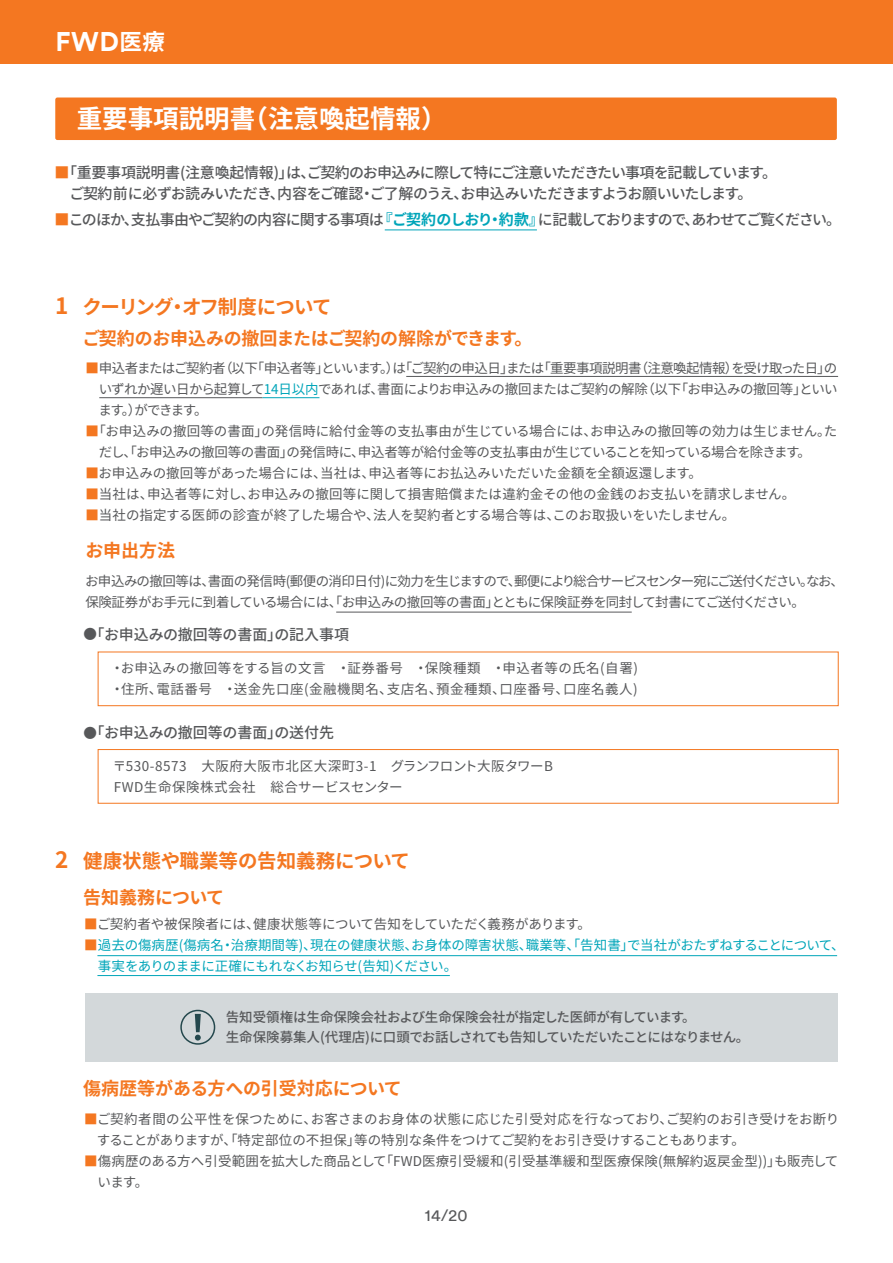
<style>
.page{position:relative;width:893px;height:1263px;background:#fff}
.page>*{position:absolute;margin:0;border:0;box-sizing:border-box;transform-origin:0 0}
.t1{font:700 27px "FWD Circular TT";color:#fff}
.t2{font:700 25.5px "Noto Sans CJ Kjp";color:#fff}
.t3{font:700 22.5px "Noto Sans CJ Kjp";color:#f47721}
.t4{font:700 19.5px "Noto Sans CJ Kjp";color:#f47721}
.t5{font:700 19.5px "Noto Sans CJ Kjp";letter-spacing:-.05em;color:#f47721}
.t6{font:700 19.5px "Noto Sans CJ Kjp";letter-spacing:-.02em;color:#f47721}
.t7{font:700 18px "Noto Sans CJ Kjp";letter-spacing:-.015em;color:#f47721}
.t8{font:16.5px "FWD Circular TT";color:#57585a}
.t9{font:500 15px/21px "Noto Sans CJ Kjp";letter-spacing:-.045em;color:#57585a}
.t10{font:500 15px "Noto Sans CJ Kjp";letter-spacing:-.07em;color:#57585a}
.t11{font:500 15px "Noto Sans CJ Kjp";letter-spacing:-.01em;color:#57585a}
.t12{font:500 15px "Noto Sans CJ Kjp";letter-spacing:-.115em;color:#57585a}
.t13{font:700 15px "Noto Sans CJ Kjp";letter-spacing:-.025em;color:#00a5b9}
.t14{font:13.5px/21px "Noto Sans CJ Kjp";letter-spacing:-.02em;color:#57585a}
.t15{font:13.5px/21px "Noto Sans CJ Kjp";letter-spacing:-.04em;color:#57585a}
.t16{font:13.5px/21px "Noto Sans CJ Kjp";color:#57585a}
.t17{font:13.5px/21px "Noto Sans CJ Kjp";letter-spacing:.04em;color:#57585a}
.t18{font:500 13.5px/19.5px "Noto Sans CJ Kjp";letter-spacing:-.025em;color:#57585a}
.t19{font:13.5px "Noto Sans CJ Kjp";letter-spacing:.005em;color:#57585a}
.t20{font:13.5px/21px "Noto Sans CJ Kjp";letter-spacing:-.01em;color:#00a5b9}
.t21{font:13.5px "Noto Sans CJ Kjp";letter-spacing:-.06em;color:#57585a}
.t22{font:13.5px "Noto Sans CJ Kjp";letter-spacing:.01em;color:#57585a}
.t23{font:13.5px/21px "Noto Sans CJ Kjp";letter-spacing:-.05em;color:#57585a}
.t24{font:13.5px "Noto Sans CJ Kjp";letter-spacing:.015em;color:#57585a}
.t25{font:13.5px "Noto Sans CJ Kjp";letter-spacing:-.045em;color:#57585a}
.t26{font:13.5px "Noto Sans CJ Kjp";letter-spacing:.02em;color:#57585a}
.t27{font:13.5px "Noto Sans CJ Kjp";letter-spacing:-.045em;color:#00a5b9}
.t28{font:13.5px "Noto Sans CJ Kjp";letter-spacing:.03em;color:#57585a}
.t29{font:13.5px "Noto Sans CJ Kjp";letter-spacing:-.055em;color:#57585a}
.t30{font:13.5px "Noto Sans CJ Kjp";letter-spacing:-.065em;color:#57585a}
.s1{font-family:"Noto Sans CJ Kjp";font-size:22.5px}
.s2{color:#f47721}
.s3{color:#00a5b9}
.s4{font-size:15px}
</style>
<div class="page">
<div style="left:55px;top:98px;width:782px;height:42px;background:#f47721;border-radius:2px"></div>
<hr style="left:385px;top:230px;width:152px;height:1px;background:#00a5b9">
<div style="left:98px;top:652px;width:741px;height:54px;border:1px solid #f47721"></div>
<div style="left:98px;top:749px;width:741px;height:55px;border:1px solid #f47721"></div>
<div style="left:85px;top:993px;width:752px;height:68px;background:#d3d8da"></div>
<div style="left:180px;top:1010px;width:35px;height:35px;border:2px solid #24484d;border-radius:50%"></div>
<svg style="left:195px;top:1014px;width:6px;height:26px"></svg>
<div style="left:0;top:0;width:893px;height:64px;background:#f47721"></div>
<hr style="left:406px;top:376px;width:432px;height:1px;background:#57585a">
<hr style="left:336px;top:612px;width:296px;height:1px;background:#57585a">
<hr style="left:99px;top:397px;width:164px;height:1px;background:#57585a">
<hr style="left:263px;top:397px;width:56px;height:1px;background:#00a5b9">
<hr style="left:97px;top:955px;width:740px;height:1px;background:#00a5b9">
<hr style="left:97px;top:975px;width:353px;height:1px;background:#00a5b9">
<h1 class="t1" style="left:55px;top:23px;width:111px">FWD<span class="s1">医療</span></h1>
<h2 class="t2" style="left:243px;top:105px;width:205px">（注意喚起情報(</h2>
<h2 class="t2" style="left:77px;top:105px;width:180px">重要事項説明書</h2>
<p class="t10" style="left:286px;top:164px;width:493px">はご契約のお申込みに際して特にご注意いただきたい事項を記載しています。</p>
<p class="t9" style="left:70px;top:162px;width:684px;text-indent:-15px"><span class="s2">■</span>「重要事項説明書(注意喚起情報)」<br>ご契約前に必ずお読みいただき内容をご確認ご了解のうえお申込みいただきますようお願いいたします。</p>
<p class="t9" style="left:301px;top:162px;width:16px">、</p>
<p class="t9" style="left:360px;top:183px;width:16px">・</p>
<p class="t9" style="left:270px;top:183px;width:16px">、</p>
<p class="t9" style="left:453px;top:183px;width:16px">、</p>
<p class="t13" style="left:378px;top:211px;width:168px">『ご契約のしおり約款』</p>
<p class="t9" style="left:54px;top:209px;width:331px"><span class="s2">■</span>このほか支払事由やご契約の内容に関する事項は</p>
<p class="t12" style="left:538px;top:211px;width:305px">に記載しておりますのであわせてご覧ください。</p>
<p class="t13" style="left:487px;top:211px;width:16px">・</p>
<p class="t9" style="left:124px;top:209px;width:16px">、</p>
<p class="t9" style="left:684px;top:209px;width:16px">、</p>
<h3 class="t3" style="left:55px;top:294px;width:15px">1</h3>
<h3 class="t5" style="left:83px;top:296px;width:250px">クーリングオフ制度について</h3>
<h3 class="t6" style="left:168px;top:296px;width:21px">・</h3>
<h3 class="t7" style="left:82px;top:328px;width:436px">ご契約のお申込みの撤回またはご契約の解除ができます</h3>
<h3 class="t7" style="left:514px;top:328px;width:19px">。</h3>
<p class="t14" style="left:219px;top:357px;width:40px">（以下</p>
<p class="t14" style="left:380px;top:357px;width:21px">。）</p>
<p class="t15" style="left:635px;top:357px;width:204px">（注意喚起情報を受け取った日の」</p>
<p class="t14" style="left:725px;top:357px;width:15px">）</p>
<p class="t30" style="left:251px;top:360px;width:133px">「申込者等といいます</p>
<p class="t25" style="left:392px;top:360px;width:154px">「はご契約の申込日または</p>
<p class="t15" style="left:537px;top:357px;width:106px">「重要事項説明書</p>
<p class="t29" style="left:85px;top:360px;width:142px"><span class="s2">■</span>申込者またはご契約者</p>
<p class="t14" style="left:315px;top:357px;width:15px">」</p>
<p class="t14" style="left:500px;top:357px;width:15px">」</p>
<p class="t14" style="left:642px;top:378px;width:41px">（以下</p>
<p class="t14" style="left:675px;top:378px;width:164px">「お申込みの撤回等といい</p>
<p class="t14" style="left:377px;top:378px;width:272px">書面によりお申込みの撤回またはご契約の解除</p>
<p class="t23" style="left:135px;top:378px;width:251px;text-indent:-36px">いずれか遅い日から起算して<span class="s3">14日以内</span>であれば、ができます。</p>
<p class="t14" style="left:793px;top:378px;width:15px">」</p>
<p class="t14" style="left:122px;top:399px;width:21px">。）</p>
<p class="t14" style="left:99px;top:399px;width:27px">ます</p>
<p class="t19" style="left:85px;top:423px;width:184px"><span class="s2">■</span>「お申込みの撤回等の書面」</p>
<p class="t19" style="left:262px;top:423px;width:337px">の発信時に給付金等の支払事由が生じている場合には、</p>
<p class="t16" style="left:590px;top:420px;width:249px">お申込みの撤回等の効力は生じませんた。</p>
<p class="t15" style="left:99px;top:441px;width:702px">だし、「お申込みの撤回等の書面の発信時に申込者等が給付金等の支払事由が生じていることを知っている場合を除きます</p>
<p class="t14" style="left:280px;top:441px;width:15px">」</p>
<p class="t14" style="left:798px;top:441px;width:15px">。</p>
<p class="t14" style="left:351px;top:441px;width:15px">、</p>
<p class="t16" style="left:147px;top:462px;width:650px;text-indent:-62px"><span class="s2">■</span>お申込みの撤回等があった場合には、<br>申込者等に対しお申込みの撤回等に関して損害賠償または違約金その他の金銭のお支払いを請求しません。</p>
<p class="t22" style="left:368px;top:465px;width:335px">申込者等にお払込みいただいた金額を全額返還します。</p>
<p class="t14" style="left:320px;top:462px;width:56px">当社は、</p>
<p class="t14" style="left:85px;top:483px;width:69px"><span class="s2">■</span>当社は、</p>
<p class="t14" style="left:241px;top:483px;width:15px">、</p>
<p class="t16" style="left:85px;top:504px;width:296px"><span class="s2">■</span>当社の指定する医師の診査が終了した場合や、</p>
<p class="t24" style="left:373px;top:507px;width:188px">法人を契約者とする場合等は、</p>
<p class="t25" style="left:553px;top:507px;width:184px">このお取扱いをいたしません。</p>
<h3 class="t7" style="left:85px;top:540px;width:91px">お申出方法</h3>
<p class="t21" style="left:85px;top:573px;width:760px">お申込みの撤回等は書面の発信時(郵便の消印日付)に効力を生じますので郵便により総合サービスセンター宛にご送付くださいなお、</p>
<p class="t14" style="left:800px;top:570px;width:15px">。</p>
<p class="t15" style="left:85px;top:570px;width:721px;text-indent:116px">、<br>保険証券がお手元に到着している場合には、「お申込みの撤回等の書面とともに保険証券を同封して封書にてご送付ください。</p>
<p class="t14" style="left:508px;top:570px;width:15px">、</p>
<p class="t14" style="left:485px;top:591px;width:15px">」</p>
<p class="t18" style="left:83px;top:625px;width:23px">●<span class="s4">「</span></p>
<p class="t11" style="left:104px;top:626px;width:180px">お申込みの撤回等の書面」</p>
<p class="t9" style="left:275px;top:624px;width:76px">の記入事項</p>
<p class="t26" style="left:121px;top:660px;width:231px">お申込みの撤回等をする旨の文言　・</p>
<p class="t17" style="left:502px;top:658px;width:137px">申込者等の氏名(自署(</p>
<p class="t14" style="left:347px;top:658px;width:82px">証券番号　・</p>
<p class="t14" style="left:425px;top:658px;width:82px">保険種類　・</p>
<p class="t14" style="left:110px;top:658px;width:15px">・</p>
<p class="t17" style="left:234px;top:679px;width:160px">送金先口座(金融機関名、</p>
<p class="t14" style="left:387px;top:679px;width:57px">支店名、</p>
<p class="t14" style="left:563px;top:679px;width:76px">口座名義人(</p>
<p class="t14" style="left:121px;top:679px;width:43px">住所、</p>
<p class="t14" style="left:436px;top:679px;width:71px">預金種類、</p>
<p class="t14" style="left:500px;top:679px;width:71px">口座番号、</p>
<p class="t14" style="left:156px;top:679px;width:82px">電話番号　・</p>
<p class="t14" style="left:110px;top:679px;width:15px">・</p>
<p class="t18" style="left:83px;top:723px;width:23px">●<span class="s4">「</span></p>
<p class="t11" style="left:104px;top:724px;width:180px">お申込みの撤回等の書面」</p>
<p class="t9" style="left:275px;top:723px;width:61px">の送付先</p>
<p class="t17" style="left:113px;top:755px;width:442px">〒530-8573　大阪府大阪市北区大深町3-1　グランフロント大阪タワーB<br>FWD生命保険株式会社　総合サービスセンター</p>
<h3 class="t3" style="left:55px;top:847px;width:15px">2</h3>
<h3 class="t4" style="left:83px;top:850px;width:328px">健康状態や職業等の告知義務について</h3>
<h3 class="t7" style="left:83px;top:887px;width:142px">告知義務について</h3>
<p class="t14" style="left:253px;top:914px;width:339px">健康状態等について告知をしていただく義務があります。</p>
<p class="t24" style="left:84px;top:917px;width:177px"><span class="s2">■</span>ご契約者や被保険者には、</p>
<p class="t20" style="left:526px;top:935px;width:110px">職業等、「告知書」</p>
<p class="t27" style="left:627px;top:938px;width:219px">で当社がおたずねすることについて、</p>
<p class="t20" style="left:310px;top:935px;width:109px">現在の健康状態、</p>
<p class="t20" style="left:411px;top:935px;width:123px">お身体の障害状態、</p>
<p class="t20" style="left:231px;top:935px;width:87px">治療期間等)、</p>
<p class="t20" style="left:98px;top:935px;width:361px;text-indent:-14px"><span class="s2">■</span>過去の傷病歴(傷病名<br>事実をありのままに正確にもれなくお知らせ(告知)ください。</p>
<p class="t20" style="left:221px;top:935px;width:15px">・</p>
<p class="t18" style="left:226px;top:1008px;width:525px">告知受領権は生命保険会社および生命保険会社が指定した医師が有しています。<br>生命保険募集人(代理店)に口頭でお話しされても告知していただいたことにはなりません。</p>
<h3 class="t7" style="left:83px;top:1078px;width:320px">傷病歴等がある方への引受対応について</h3>
<p class="t19" style="left:311px;top:1111px;width:530px">お客さまのお身体の状態に応じた引受対応を行なっておりご契約のお引き受けをお断り</p>
<p class="t28" style="left:84px;top:1111px;width:234px"><span class="s2">■</span>ご契約者間の公平性を保つために、</p>
<p class="t14" style="left:660px;top:1108px;width:15px">、</p>
<p class="t14" style="left:97px;top:1129px;width:265px">することがありますが、「特定部位の不担保」</p>
<p class="t15" style="left:354px;top:1129px;width:392px">等の特別な条件をつけてご契約をお引き受けすることもあります。</p>
<p class="t22" style="left:380px;top:1153px;width:402px">「FWD医療引受緩和(引受基準緩和型医療保険(無解約返戻金型))」</p>
<p class="t14" style="left:97px;top:1150px;width:291px;text-indent:-13px"><span class="s2">■</span>傷病歴のある方へ引受範囲を拡大した商品としています。</p>
<p class="t14" style="left:774px;top:1150px;width:66px">も販売して</p>
<p class="t8" style="left:425px;top:1204px;width:44px">14/20</p>
</div>
